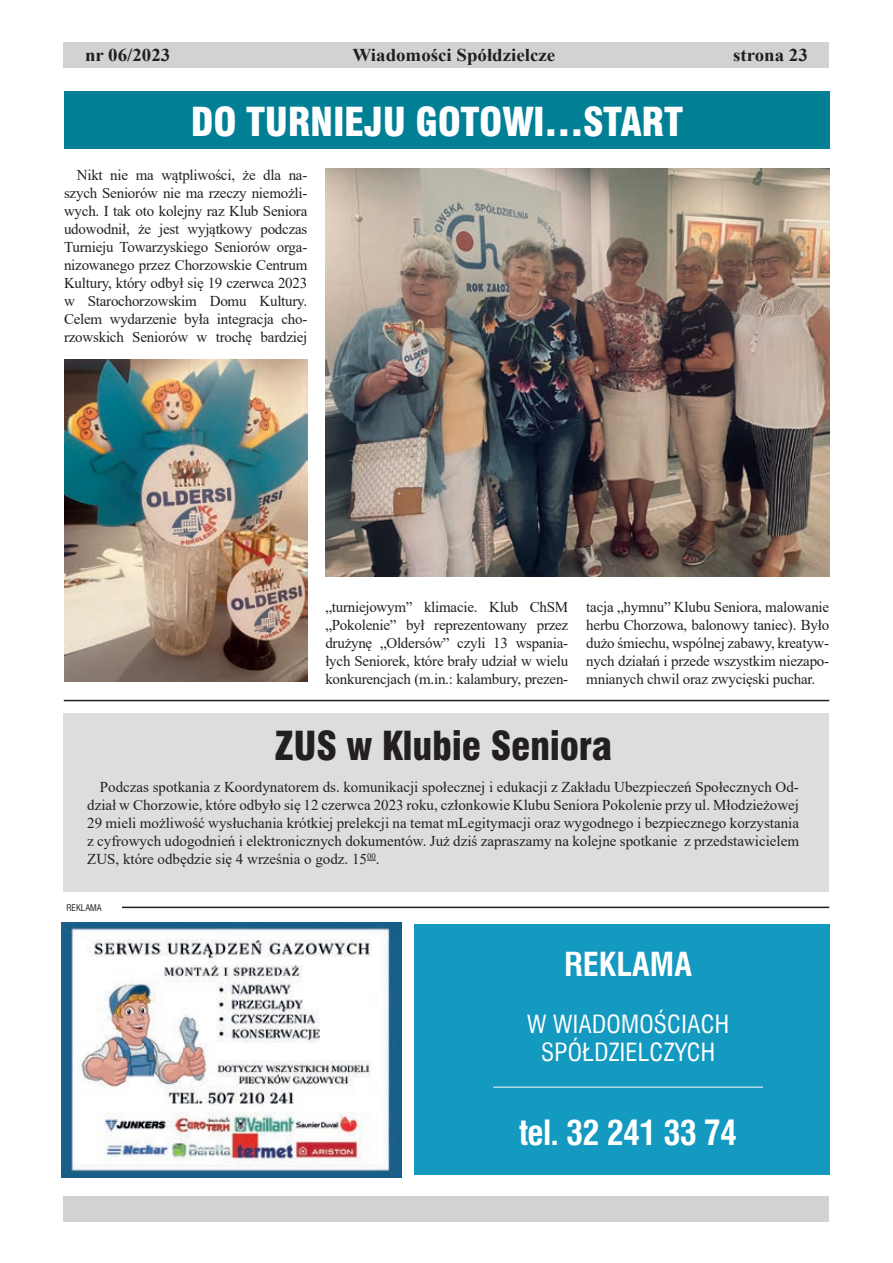
<style>
.page{position:relative;width:893px;height:1263px;background:#fff}
.page>*{position:absolute;margin:0;border:0;box-sizing:border-box;transform-origin:0 0}
.t1{font:39px "Swis 721 Blk Cn EU";letter-spacing:-.01em;color:#fff}
.t2{font:39px "Swis 721 Blk Cn EU";letter-spacing:-.01em;color:#231f20}
.t3{font:700 34.05px "Swis 721 Cn EU";letter-spacing:-.02em;color:#fff}
.t4{font:700 32.25px "Swis 721 Cn EU";color:#fff}
.t5{font:24.45px/27.9px "Swis 721 Cn EU";letter-spacing:.01em;color:#fff;text-align:center}
.t6{font:700 18px "Times New Roman";color:#231f20;scale:1.05 1}
.t7{font:15px/18px "Times New Roman";letter-spacing:-.015em;color:#231f20;text-align:justify}
.t8{font:9px "Swis 721 Cn EU";color:#231f20}
</style>
<div class="page">
<div style="left:64px;top:42px;width:765px;height:26px;background:#d1d2d4"></div>
<div style="left:64px;top:1196px;width:765px;height:26px;background:#d1d2d4"></div>
<div style="left:64px;top:713px;width:765px;height:179px;background:#dcdddf"></div>
<hr style="left:67px;top:907px;width:762px;height:1px;background:#231f20">
<div style="left:66px;top:904px;width:56px;height:10px;background:#fff"></div>
<img style="left:62px;top:922px;width:340px;height:255px">
<div style="left:414px;top:924px;width:416px;height:250px;background:#1499c1"></div>
<hr style="left:493px;top:1087px;width:270px;height:1px;background:#fff">
<div style="left:64px;top:91px;width:765px;height:58px;background:#017f95"></div>
<img style="left:325px;top:169px;width:505px;height:407px">
<img style="left:64px;top:360px;width:243px;height:322px">
<hr style="left:64px;top:700px;width:765px;height:1px;background:#231f20">
<p class="t6" style="left:85px;top:42px;width:83px">nr 06/2023</p>
<p class="t6" style="left:352px;top:42px;width:195px">Wiadomości Spółdzielcze</p>
<p class="t6" style="left:733px;top:42px;width:73px">strona 23</p>
<h1 class="t1" style="left:191px;top:98px;width:494px">DO TURNIEJU GOTOWI…START</h1>
<p class="t7" style="left:64px;top:166px;width:245px;text-indent:13px">Nikt nie ma wątpliwości, że dla na&shy;szych Seniorów nie ma rzeczy niemożli&shy;wych. I tak oto kolejny raz Klub Seniora udowodnił, że jest wyjątkowy podczas Turnieju Towarzyskiego Seniorów orga&shy;nizowanego przez Chorzowskie Centrum Kultury, który odbył się 19 czerwca 2023 w Starochorzowskim Domu Kultury.<br>Celem wydarzenie była integracja cho&shy;rzowskich Seniorów w trochę bardziej</p>
<p class="t7" style="left:325px;top:598px;width:244px">„turniejowym” klimacie. Klub ChSM „Pokolenie” był reprezentowany przez drużynę „Oldersów” czyli 13 wspania&shy;łych Seniorek, które brały udział w wielu konkurencjach (m.in.: kalambury, prezen-</p>
<p class="t7" style="left:586px;top:598px;width:244px">tacja „hymnu” Klubu Seniora, malowanie herbu Chorzowa, balonowy taniec). Było dużo śmiechu, wspólnej zabawy, kreatyw&shy;nych działań i przede wszystkim niezapo&shy;mnianych chwil oraz zwycięski puchar.</p>
<h1 class="t2" style="left:274px;top:722px;width:339px">ZUS w Klubie Seniora</h1>
<p class="t7" style="left:87px;top:778px;width:713px;text-indent:13px">Podczas spotkania z Koordynatorem ds. komunikacji społecznej i edukacji z Zakładu Ubezpieczeń Społecznych Od&shy;dział w Chorzowie, które odbyło się 12 czerwca 2023 roku, członkowie Klubu Seniora Pokolenie przy ul. Młodzieżowej 29 mieli możliwość wysłuchania krótkiej prelekcji na temat mLegitymacji oraz wygodnego i bezpiecznego korzystania z cyfrowych udogodnień i elektronicznych dokumentów. Już dziś zapraszamy na kolejne spotkanie z przedstawicielem ZUS, które odbędzie się 4 września o godz. 15<sup>00</sup>.</p>
<p class="t8" style="left:66px;top:901px;width:37px">REKLAMA</p>
<h3 class="t4" style="left:564px;top:945px;width:129px">REKLAMA</h3>
<h3 class="t5" style="left:527px;top:1010px;width:203px">W WIADOMOŚCIACH<br>SPÓŁDZIELCZYCH</h3>
<h2 class="t3" style="left:519px;top:1112px;width:220px">tel. 32 241 33 74</h2>
</div>
